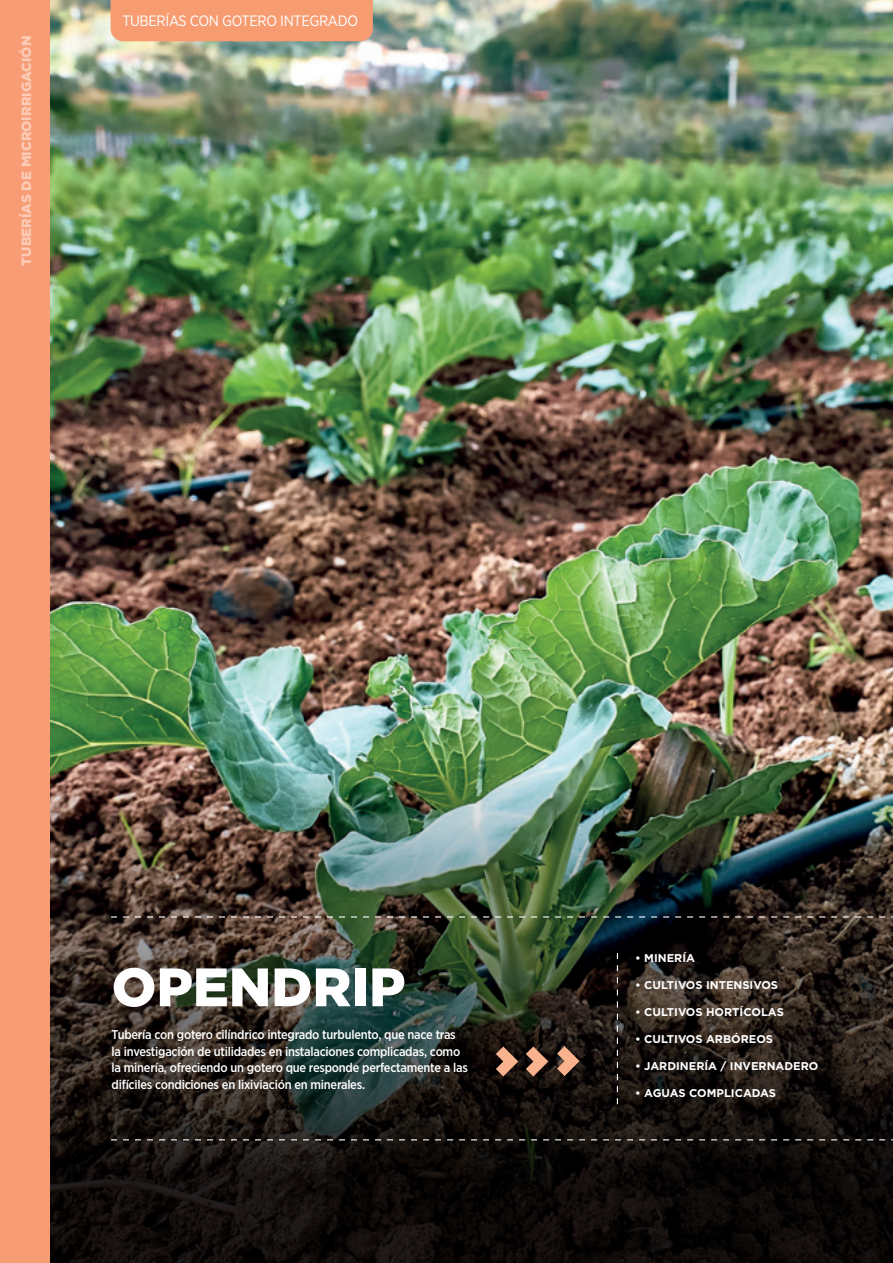
<style>
.page{position:relative;width:893px;height:1263px;background:#fff}
.page>*{position:absolute;margin:0;border:0;box-sizing:border-box;transform-origin:0 0}
.t1{font:900 54px "Gotham";color:#fff}
.t2{font:15px "Gotham Narrow";letter-spacing:-.025em;color:#fff}
.t3{font:900 13.5px "Gotham";color:#fccbb6}
.t4{font:500 12.75px/16.5px "Gotham Narrow";letter-spacing:-.02em;color:#fff}
.t5{font:700 11.25px "Gotham";color:#fff}
</style>
<div class="page">
<div style="left:0;top:0;width:51px;height:1263px;background:#f79c74"></div>
<img style="left:51px;top:0;width:842px;height:714px">
<img style="left:51px;top:714px;width:841px;height:549px">
<hr style="left:892px;top:635px;width:1px;height:628px;background:#f79c71">
<svg style="left:111px;top:1139px;width:782px;height:1px"></svg>
<svg style="left:111px;top:916px;width:782px;height:1px"></svg>
<svg style="left:617px;top:953px;width:1px;height:151px"></svg>
<svg style="left:496px;top:1046px;width:22px;height:30px"></svg>
<svg style="left:526px;top:1046px;width:22px;height:30px"></svg>
<svg style="left:557px;top:1046px;width:22px;height:30px"></svg>
<div style="left:111px;top:0;width:262px;height:41px;background:#f79c71"></div>
<p class="t3" style="left:17px;top:266px;width:231px;rotate:-90deg">TUBERÍAS DE MICROIRRIGACIÓN</p>
<p class="t2" style="left:122px;top:11px;width:237px">TUBERÍAS CON GOTERO INTEGRADO</p>
<h1 class="t1" style="left:112px;top:950px;width:295px">OPENDRIP</h1>
<p class="t4" style="left:112px;top:1026px;width:358px">Tubería con gotero cilíndrico integrado turbulento, que nace tras la investigación de utilidades en instalaciones complicadas, como la minería, ofreciendo un gotero que responde perfectamente a las difíciles condiciones en lixiviación en minerales.</p>
<p class="t5" style="left:635px;top:951px;width:61px">• MINERÍA</p>
<p class="t5" style="left:635px;top:978px;width:144px">• CULTIVOS INTENSIVOS</p>
<p class="t5" style="left:635px;top:1005px;width:150px">• CULTIVOS HORTÍCOLAS</p>
<p class="t5" style="left:635px;top:1032px;width:139px">• CULTIVOS ARBÓREOS</p>
<p class="t5" style="left:635px;top:1059px;width:185px">• JARDINERÍA / INVERNADERO</p>
<p class="t5" style="left:635px;top:1086px;width:142px">• AGUAS COMPLICADAS</p>
</div>
